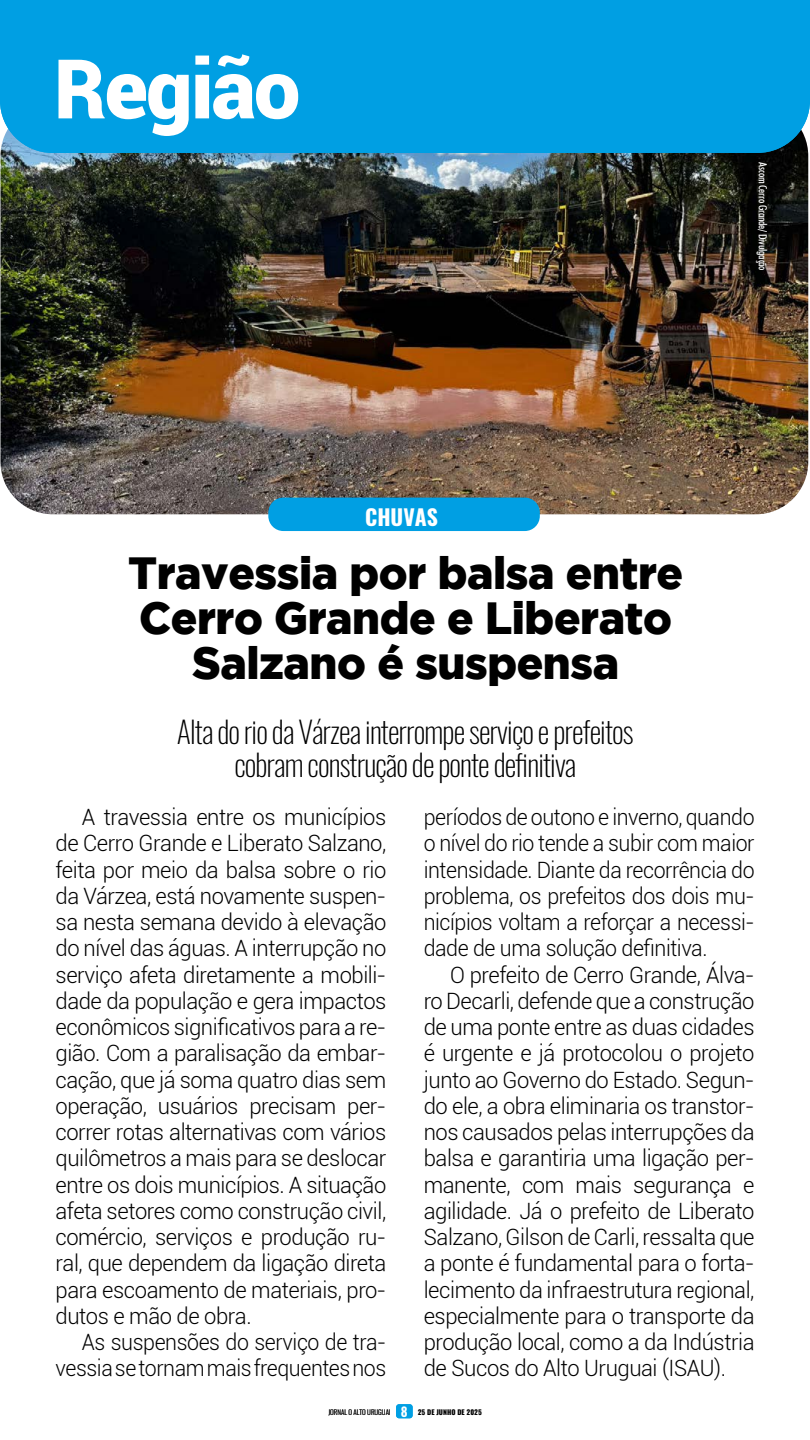
<style>
.page{position:relative;width:810px;height:1440px;background:#fff}
.page>*{position:absolute;margin:0;border:0;box-sizing:border-box;transform-origin:0 0}
.t1{font:900 82.5px "Roboto";letter-spacing:-.02em;color:#fff}
.t2{font:900 45px/45px "Gotham";letter-spacing:-.01em;color:#000;text-align:center}
.t3{font:200 30px/33px "Oswald";letter-spacing:-.03em;color:#000;text-align:center}
.t4{font:300 22.5px/26.2px "Roboto";letter-spacing:-.02em;color:#000;text-align:justify}
.t5{font:300 22.5px/26.2px "Roboto";letter-spacing:-.02em;color:#000;text-align:right;scale:.95 1}
.t6{font:700 21.75px "Oswald";color:#fff}
.t7{font:500 condensed 11.25px "Futura BT";letter-spacing:-.02em;color:#fff}
.t8{font:300 6.98px "Oswald";color:#000}
.t9{font:800 6.98px "Oswald";color:#000}
.s1{font-weight:700;font-size:12.9px;color:#fff}
</style>
<div class="page">
<img style="left:0;top:153px;width:808px;height:361px">
<div style="left:396px;top:1404px;width:17px;height:14px;background:#009fe3;border-radius:3px"></div>
<div style="left:0;top:0;width:810px;height:153px;background:#009fe3"></div>
<div style="left:268px;top:498px;width:272px;height:33px;background:#009fe3;border-radius:15px"></div>
<h1 class="t1" style="left:54px;top:31px;width:248px">Região</h1>
<p class="t7" style="left:770px;top:162px;width:110px;rotate:90deg">Ascom Cerro Grande/ Divulgação</p>
<p class="t6" style="left:365px;top:502px;width:74px">CHUVAS</p>
<h2 class="t2" style="left:128px;top:550px;width:557px">Travessia por balsa entre<br>Cerro Grande e Liberato<br>Salzano é suspensa</h2>
<h3 class="t3" style="left:177px;top:715px;width:458px">Alta do rio da Várzea interrompe serviço e prefeitos cobram construção de ponte definitiva</h3>
<p class="t4" style="left:56px;top:803px;width:332px;text-indent:26px">A travessia entre os municípios de Cerro Grande e Liberato Salzano, feita por meio da balsa sobre o rio da Várzea, está novamente suspen&shy;sa nesta semana devido à elevação do nível das águas. A interrupção no serviço afeta diretamente a mobili&shy;dade da população e gera impactos econômicos significativos para a re&shy;gião. Com a paralisação da embar&shy;cação, que já soma quatro dias sem operação, usuários precisam per&shy;correr rotas alternativas com vários quilômetros a mais para se deslocar entre os dois municípios. A situação afeta setores como construção civil, comércio, serviços e produção ru&shy;ral, que dependem da ligação direta para escoamento de materiais, pro&shy;dutos e mão de obra.</p>
<p class="t5" style="left:56px;top:1328px;width:350px">As suspensões do serviço de tra&shy;vessia se tornam mais frequentes nos</p>
<p class="t8" style="left:328px;top:1407px;width:64px">JORNAL O ALTO URUGUAI</p>
<p class="t5" style="left:424px;top:803px;width:350px;text-align:justify">períodos de outono e inverno, quando o nível do rio tende a subir com maior intensidade. Diante da recorrência do problema, os prefeitos dos dois mu&shy;nicípios voltam a reforçar a necessi&shy;dade de uma solução definitiva.</p>
<p class="t4" style="left:424px;top:961px;width:332px;text-indent:26px">O prefeito de Cerro Grande, Álva&shy;ro Decarli, defende que a construção de uma ponte entre as duas cidades é urgente e já protocolou o projeto junto ao Governo do Estado. Segun&shy;do ele, a obra eliminaria os transtor&shy;nos causados pelas interrupções da balsa e garantiria uma ligação per&shy;manente, com mais segurança e agilidade. Já o prefeito de Liberato Salzano, Gilson de Carli, ressalta que a ponte é fundamental para o forta&shy;lecimento da infraestrutura regional, especialmente para o transporte da produção local, como a da Indústria de Sucos do Alto Uruguai (ISAU).</p>
<p class="t9" style="left:401px;top:1407px;width:82px"><span class="s1">8</span> 25 DE JUNHO DE 2025</p>
</div>
